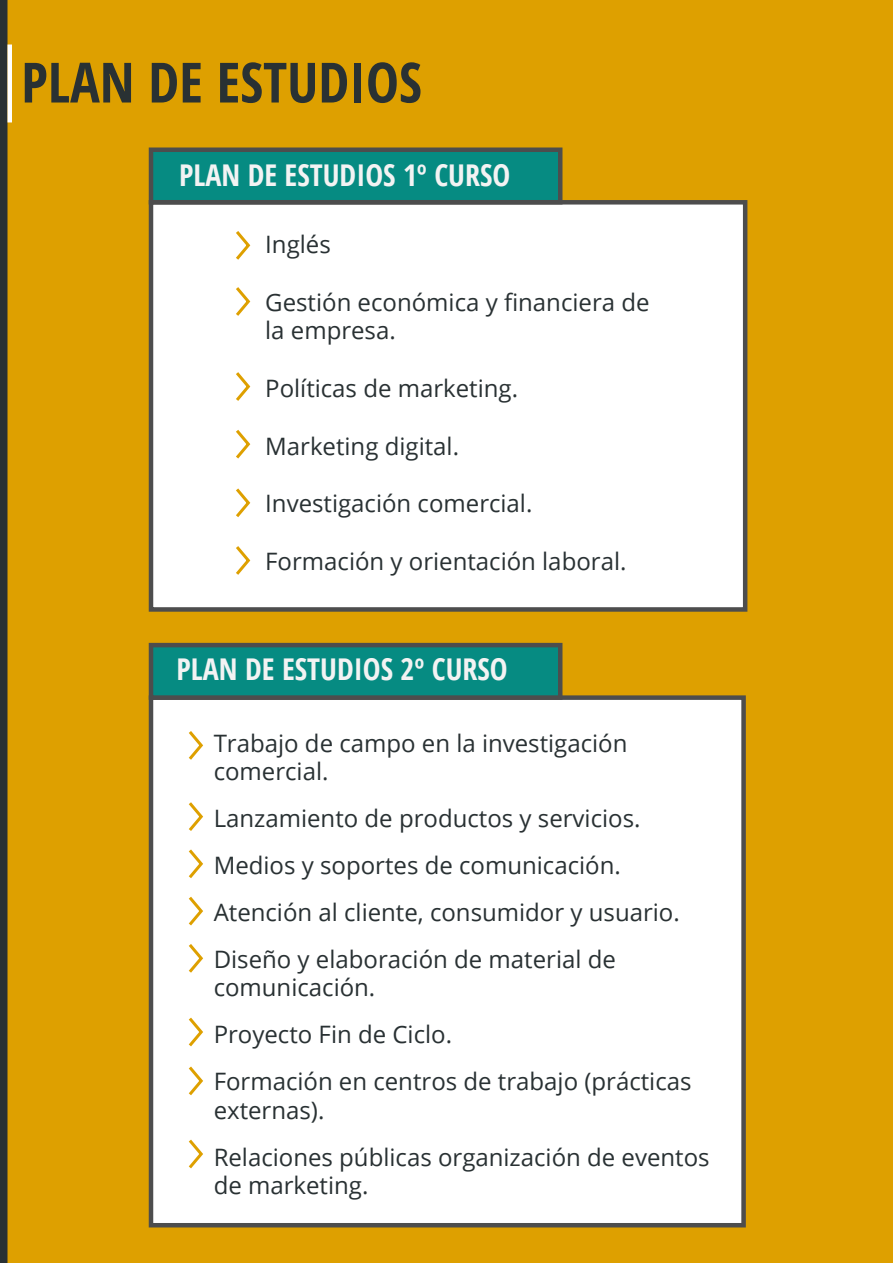
<style>
.page{position:relative;width:893px;height:1263px;background:#dea000}
.page>*{position:absolute;margin:0;border:0;box-sizing:border-box;transform-origin:0 0}
.t1{font:700 condensed 55.5px "Open Sans";color:#293133}
.t2{font:700 condensed 30px "Open Sans";color:#f3f3f3}
.t3{font:24px/28.8px "Open Sans";color:#293133}
</style>
<div class="page">
<div style="left:0;top:0;width:8px;height:1263px;background:#293133"></div>
<div style="left:149px;top:200px;width:598px;height:412px;background:#fff;border:4px solid #4d4d4d"></div>
<div style="left:149px;top:695px;width:597px;height:532px;background:#fff;border:4px solid #4d4d4d"></div>
<div style="left:149px;top:147px;width:413px;height:57px;background:#068b82;border:4px solid #4d4d4d"></div>
<div style="left:149px;top:643px;width:413px;height:57px;background:#068b82;border:4px solid #4d4d4d"></div>
<svg style="left:236px;top:231px;width:15px;height:29px"></svg>
<svg style="left:188px;top:731px;width:15px;height:29px"></svg>
<svg style="left:188px;top:802px;width:15px;height:29px"></svg>
<svg style="left:236px;top:287px;width:15px;height:29px"></svg>
<svg style="left:188px;top:849px;width:15px;height:29px"></svg>
<svg style="left:236px;top:372px;width:15px;height:29px"></svg>
<svg style="left:188px;top:896px;width:15px;height:30px"></svg>
<svg style="left:188px;top:944px;width:15px;height:29px"></svg>
<svg style="left:236px;top:429px;width:15px;height:30px"></svg>
<svg style="left:236px;top:488px;width:15px;height:30px"></svg>
<svg style="left:236px;top:546px;width:15px;height:29px"></svg>
<svg style="left:188px;top:1017px;width:15px;height:30px"></svg>
<svg style="left:188px;top:1066px;width:15px;height:30px"></svg>
<svg style="left:188px;top:1139px;width:15px;height:30px"></svg>
<hr style="left:8px;top:45px;width:4px;height:77px;background:#fff">
<p class="t1" style="left:21px;top:44px;width:402px">PLAN DE ESTUDIOS</p>
<p class="t2" style="left:179px;top:154px;width:333px">PLAN DE ESTUDIOS 1º CURSO</p>
<p class="t3" style="left:265px;top:229px;width:67px">Inglés</p>
<p class="t3" style="left:265px;top:287px;width:386px">Gestión económica y financiera de la empresa.</p>
<p class="t3" style="left:265px;top:373px;width:254px">Políticas de marketing.</p>
<p class="t3" style="left:265px;top:431px;width:195px">Marketing digital.</p>
<p class="t3" style="left:265px;top:488px;width:269px">Investigación comercial.</p>
<p class="t3" style="left:265px;top:546px;width:363px">Formación y orientación laboral.</p>
<p class="t2" style="left:176px;top:648px;width:333px">PLAN DE ESTUDIOS 2º CURSO</p>
<p class="t3" style="left:214px;top:728px;width:415px">Trabajo de campo en la investigación comercial.</p>
<p class="t3" style="left:214px;top:803px;width:428px">Lanzamiento de productos y servicios.</p>
<p class="t3" style="left:214px;top:850px;width:409px">Medios y soportes de comunicación.</p>
<p class="t3" style="left:214px;top:897px;width:468px">Atención al cliente, consumidor y usuario.</p>
<p class="t3" style="left:214px;top:944px;width:404px">Diseño y elaboración de material de comunicación.</p>
<p class="t3" style="left:214px;top:1019px;width:240px">Proyecto Fin de Ciclo.</p>
<p class="t3" style="left:214px;top:1066px;width:479px">Formación en centros de trabajo (prácticas externas).</p>
<p class="t3" style="left:214px;top:1142px;width:498px">Relaciones públicas organización de eventos de marketing.</p>
</div>
